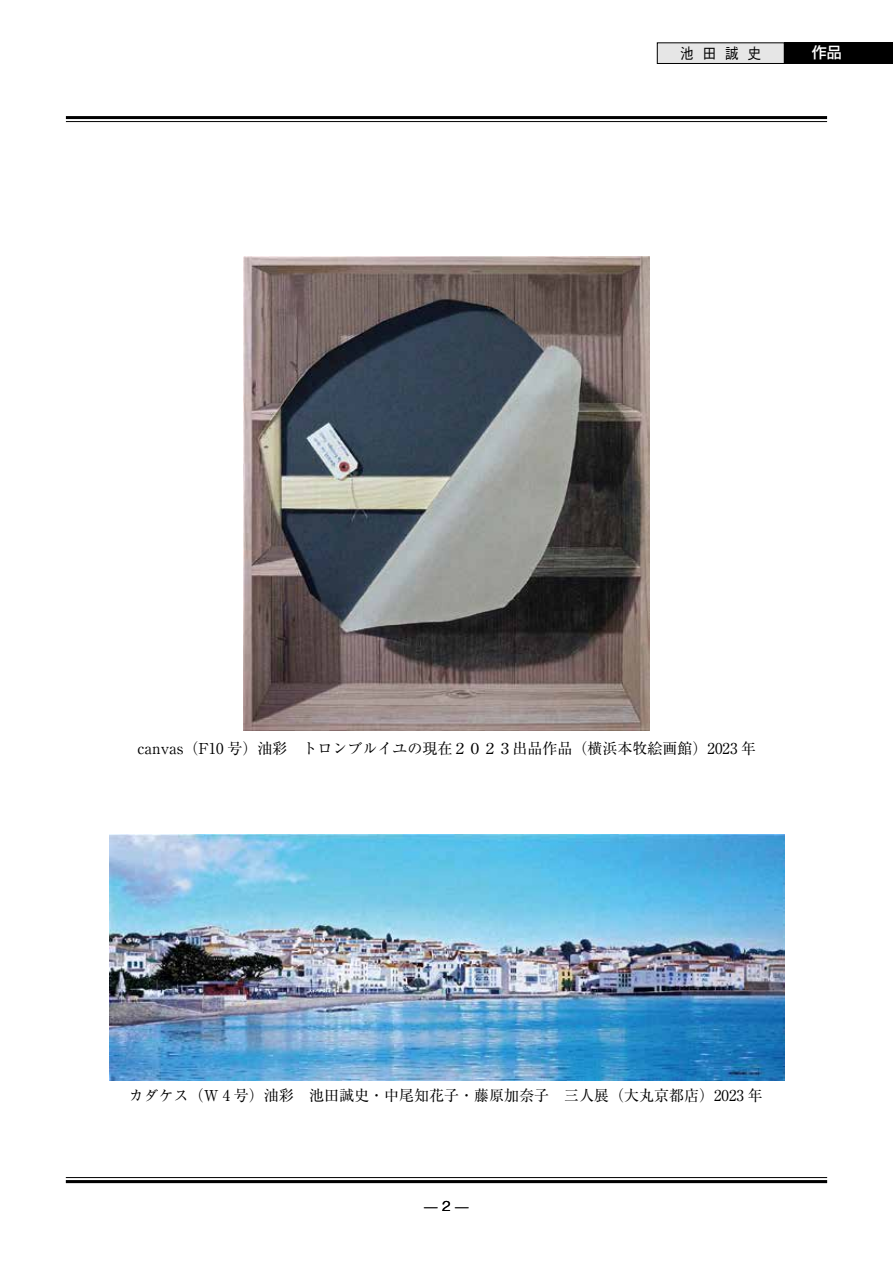
<style>
.page{position:relative;width:893px;height:1263px;background:#fff}
.page>*{position:absolute;margin:0;border:0;box-sizing:border-box;transform-origin:0 0}
.t1{font:15px "Ryumin Pr 5";color:#000}
.t2{font:500 15px "Gothic BBB Pro";color:#000;scale:.9 1}
.t3{font:500 15px "Shin Go Pr 5";color:#fff}
.t4{font:300 13.5px "Ryumin Pr 5";color:#000}
.s1{font-family:"Gothic BBB Pro";font-weight:500}
</style>
<div class="page">
<div style="left:784px;top:43px;width:109px;height:21px;background:#000"></div>
<div style="left:66px;top:116px;width:761px;height:6px;background:#f6f6f6"></div>
<hr style="left:66px;top:116px;width:761px;height:3px;background:#000">
<hr style="left:66px;top:121px;width:761px;height:1px;background:#000">
<div style="left:657px;top:43px;width:127px;height:20px;background:#e6e6e6"></div>
<div style="left:657px;top:43px;width:127px;height:21px;border:1px solid #000"></div>
<img style="left:244px;top:257px;width:406px;height:473px">
<img style="left:109px;top:835px;width:676px;height:245px">
<div style="left:66px;top:1177px;width:761px;height:6px;background:#f5f5f5"></div>
<hr style="left:66px;top:1177px;width:761px;height:1px;background:#000">
<hr style="left:66px;top:1180px;width:761px;height:3px;background:#000">
<p class="t2" style="left:680px;top:41px;width:91px">池田誠史</p>
<p class="t3" style="left:812px;top:40px;width:31px">作品</p>
<p class="t1" style="left:137px;top:736px;width:620px">canvas（F10 号）油彩　トロンブルイユの現在２０２３出品作品（横浜本牧絵画館）2023 年</p>
<p class="t1" style="left:129px;top:1084px;width:635px">カダケス（Ｗ 4 号）油彩　池田誠史・中尾知花子・藤原加奈子　三人展（大丸京都店）2023 年</p>
<p class="t4" style="left:424px;top:1195px;width:46px">— <span class="s1">2</span> —</p>
</div>
